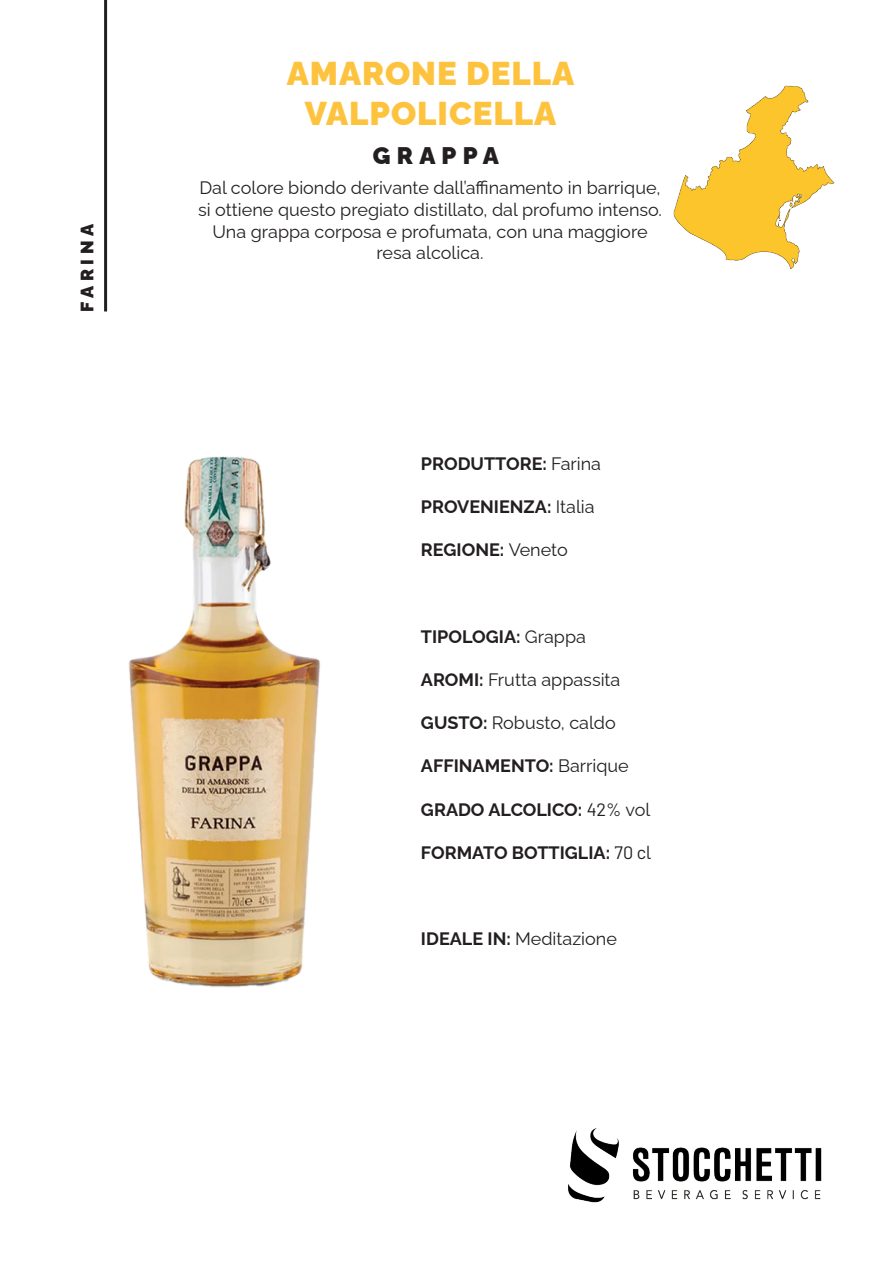
<style>
.page{position:relative;width:893px;height:1263px;background:#fff}
.page>*{position:absolute;margin:0;border:0;box-sizing:border-box;transform-origin:0 0}
.t1{font:900 33px "Raleway";letter-spacing:.03em;color:#fec33e}
.t2{font:900 24px "Raleway";letter-spacing:.26em;color:#231f20}
.t3{font:18px/21.6px "Raleway";color:#231f20;text-align:center}
.t4{font:700 18px "Raleway";color:#231f20}
.t5{font:900 18px "Raleway";letter-spacing:.26em;color:#231f20}
.s1{font-weight:400}
.s2{font-weight:700}
.s3{font-family:"Barlow";font-weight:400}
</style>
<div class="page">
<img style="left:568px;top:1128px;width:254px;height:75px">
<img style="left:128px;top:456px;width:192px;height:531px">
<hr style="left:104px;top:0;width:3px;height:311px;background:#231f20">
<img style="left:673px;top:85px;width:162px;height:184px">
<p class="t5" style="left:73px;top:312px;width:90px;rotate:-90deg">FARINA</p>
<p class="t1" style="left:287px;top:47px;width:289px">AMARONE DELLA</p>
<p class="t1" style="left:305px;top:87px;width:253px">VALPOLICELLA</p>
<p class="t2" style="left:373px;top:137px;width:127px">GRAPPA</p>
<p class="t3" style="left:198px;top:175px;width:465px">Dal colore biondo derivante dall’affinamento in barrique, si ottiene questo pregiato distillato, dal profumo intenso.<br>Una grappa corposa e profumata, con una maggiore resa alcolica.</p>
<p class="t4" style="left:421px;top:449px;width:182px">PRODUTTORE: <span class="s1">Farina</span></p>
<p class="t4" style="left:421px;top:492px;width:175px">PROVENIENZA: <span class="s1">Italia</span></p>
<p class="t4" style="left:421px;top:536px;width:148px">REGIONE: <span class="s1">Veneto</span></p>
<p class="t4" style="left:421px;top:622px;width:167px">TIPOLOGIA: <span class="s1">Grappa</span></p>
<p class="t3" style="left:421px;top:667px;width:201px"><span class="s2">AROMI:</span> Frutta appassita</p>
<p class="t3" style="left:421px;top:710px;width:196px"><span class="s2">GUSTO:</span> Robusto, caldo</p>
<p class="t4" style="left:421px;top:752px;width:209px">AFFINAMENTO: <span class="s1">Barrique</span></p>
<p class="t4" style="left:421px;top:795px;width:231px">GRADO ALCOLICO: <span class="s3">42%</span> <span class="s1">vol</span></p>
<p class="t4" style="left:421px;top:838px;width:232px">FORMATO BOTTIGLIA: <span class="s3">70 c</span><span class="s1">l</span></p>
<p class="t3" style="left:421px;top:926px;width:197px"><span class="s2">IDEALE IN:</span> Meditazione</p>
</div>
